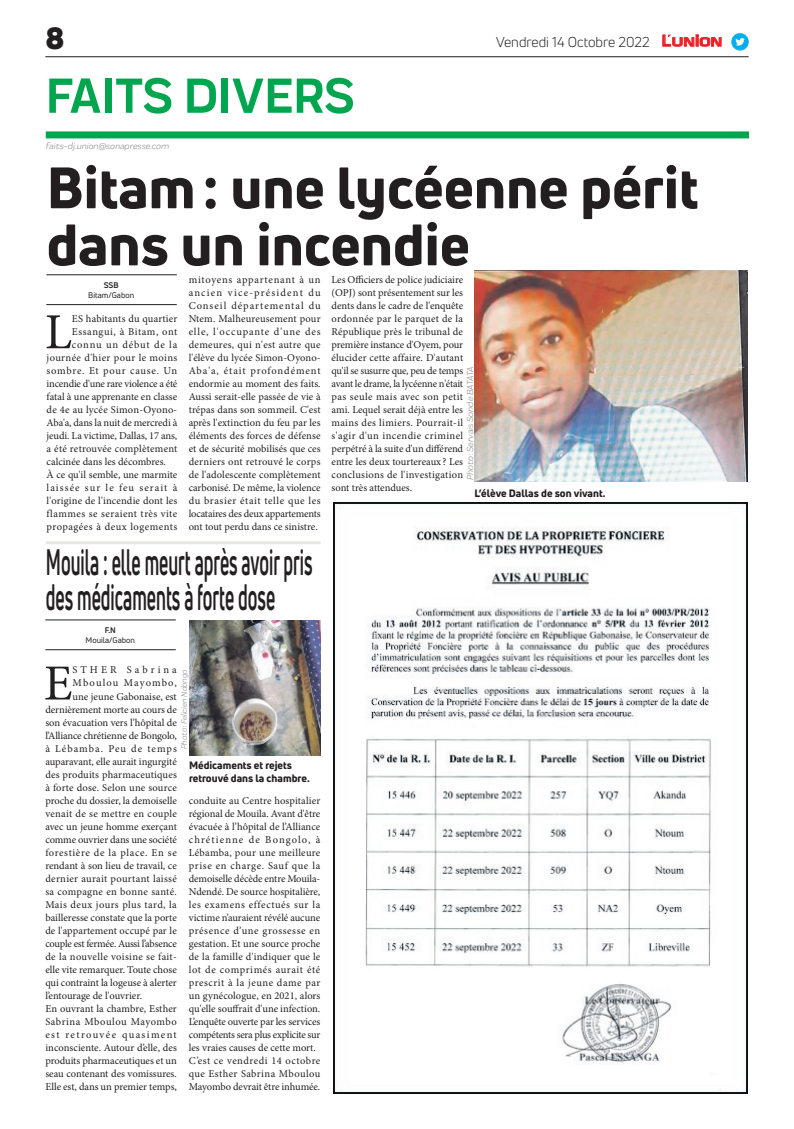
<style>
.page{position:relative;width:794px;height:1129px;background:#fff}
.page>*{position:absolute;margin:0;border:0;box-sizing:border-box;transform-origin:0 0}
.t1{font:800 57px/57px "Uni Neue";color:#231f20}
.t2{font:700 51px "Praktika";color:#00a54f}
.t3{font:50.5px "Minion Pro";color:#231f20}
.t4{font:700 36px/35px "Uni Neue";color:#231f20;scale:.49 1}
.t5{font:900 30px "Uni Neue";color:#231f20}
.t6{font:14px "Uni Neue";color:#231f20}
.t7{font:10.5px/13px "Minion Pro";letter-spacing:.005em;color:#231f20;text-align:justify}
.t8{font:800 10.5px/12.6px "Uni Neue";color:#231f20}
.t9{font:10.5px "Minion Pro";letter-spacing:.045em;color:#231f20}
.t10{font:10.5px "Minion Pro";letter-spacing:-.02em;color:#231f20}
.t11{font:10.5px "Minion Pro";letter-spacing:-.015em;color:#231f20}
.t12{font:10.5px "Minion Pro";letter-spacing:.1em;color:#231f20}
.t13{font:10.5px "Minion Pro";letter-spacing:.03em;color:#231f20}
.t14{font:10.5px "Minion Pro";letter-spacing:.04em;color:#231f20}
.t15{font:10.5px "Minion Pro";letter-spacing:.025em;color:#231f20}
.t16{font:10.5px "Minion Pro";letter-spacing:.06em;color:#231f20}
.t17{font:10.5px "Minion Pro";letter-spacing:.035em;color:#231f20}
.t18{font:10.5px "Minion Pro";letter-spacing:.125em;color:#231f20}
.t19{font:10.5px "Minion Pro";letter-spacing:.075em;color:#231f20}
.t20{font:10.5px "Minion Pro";letter-spacing:.285em;color:#231f20}
.t21{font:italic 9px "Praktika";color:#818386}
.t22{font:8px "Uni Neue";color:#231f20}
.t23{font:italic 8px "Praktika";color:#818386}
.t24{font:700 8px "Uni Neue";color:#231f20}
.s1{font-family:"Eurostile";font-weight:600;font-size:14.9px;color:#ee1d23}
.s2{font-family:"Eurostile";font-weight:600;font-size:11.4px;color:#ee1d23}
</style>
<div class="page">
<hr style="left:45px;top:56px;width:703px;height:1px;background:#231f20">
<svg style="left:662px;top:34px;width:60px;height:13px"></svg>
<div style="left:731px;top:33px;width:17px;height:18px;background:#00aeef;border-radius:50%"></div>
<svg style="left:735px;top:38px;width:10px;height:8px"></svg>
<div style="left:46px;top:131px;width:703px;height:7px;background:#00a54f"></div>
<img style="left:333px;top:503px;width:414px;height:589px">
<hr style="left:45px;top:649px;width:131px;height:1px;background:#231f20">
<hr style="left:45px;top:619px;width:131px;height:1px;background:#231f20">
<img style="left:189px;top:620px;width:131px;height:135px">
<hr style="left:46px;top:541px;width:275px;height:3px;background:#e7e8e2">
<hr style="left:46px;top:304px;width:131px;height:1px;background:#231f20">
<hr style="left:46px;top:274px;width:131px;height:1px;background:#231f20">
<img style="left:474px;top:271px;width:274px;height:210px">
<h3 class="t5" style="left:45px;top:17px;width:21px">8</h3>
<h3 class="t6" style="left:496px;top:33px;width:227px">Vendredi 14 Octobre 2022 <span class="s1">L</span><span class="s2">UNION</span></h3>
<h2 class="t2" style="left:46px;top:55px;width:310px">FAITS DIVERS</h2>
<p class="t21" style="left:46px;top:140px;width:125px">faits-dj.union@sonapresse.com</p>
<h1 class="t1" style="left:47px;top:158px;width:653px">Bitam: une lycéenne périt dans un incendie</h1>
<p class="t24" style="left:104px;top:280px;width:16px">SSB</p>
<p class="t22" style="left:88px;top:290px;width:47px">Bitam/Gabon</p>
<p class="t7" style="left:189px;top:273px;width:133px">mitoyens appartenant à un ancien vice-président du Conseil départemental du Ntem. Malheureusement pour elle, l'occupante d'une des demeures, qui n'est autre que l'élève du lycée Simon-Oyono-Aba'a, était profondément endormie au moment des faits.<br>Aussi serait-elle passée de vie à trépas dans son sommeil. C'est après l'extinction du feu par les éléments des forces de défense et de sécurité mobilisés que ces derniers ont retrouvé le corps de l'adolescente complètement carbonisé. De même, la violence du brasier était telle que les locataires des deux appartements ont tout perdu dans ce sinistre.</p>
<p class="t7" style="left:331px;top:273px;width:133px">Les Officiers de police judiciaire (OPJ) sont présentement sur les dents dans le cadre de l'enquête ordonnée par le parquet de la République près le tribunal de première instance d'Oyem, pour élucider cette affaire. D'autant qu'il se susurre que, peu de temps avant le drame, la lycéenne n'était pas seule mais avec son petit ami. Lequel serait déjà entre les mains des limiers. Pourrait-il s'agir d'un incendie criminel perpétré à la suite d'un différend entre les deux tourtereaux ? Les conclusions de l'investigation sont très attendues.</p>
<h3 class="t3" style="left:45px;top:298px;width:29px">L</h3>
<p class="t7" style="left:72px;top:312px;width:107px">ES habitants du quartier</p>
<p class="t9" style="left:72px;top:325px;width:107px">Essangui, à Bitam, ont</p>
<p class="t19" style="left:72px;top:338px;width:107px">connu un début de la</p>
<p class="t17" style="left:47px;top:351px;width:132px">journée d'hier pour le moins</p>
<p class="t16" style="left:47px;top:364px;width:132px">sombre. Et pour cause. Un</p>
<p class="t10" style="left:47px;top:377px;width:132px">incendie d'une rare violence a été</p>
<p class="t7" style="left:47px;top:390px;width:132px">fatal à une apprenante en classe</p>
<p class="t7" style="left:47px;top:403px;width:132px">de 4e au lycée Simon-Oyono-</p>
<p class="t11" style="left:47px;top:416px;width:132px">Aba'a, dans la nuit de mercredi à</p>
<p class="t7" style="left:47px;top:429px;width:132px">jeudi. La victime, Dallas, 17 ans,</p>
<p class="t7" style="left:47px;top:442px;width:132px">a été retrouvée complètement</p>
<p class="t7" style="left:47px;top:455px;width:121px">calcinée dans les décombres.</p>
<p class="t7" style="left:47px;top:468px;width:132px">À ce qu'il semble, une marmite</p>
<p class="t12" style="left:47px;top:481px;width:132px">laissée sur le feu serait à</p>
<p class="t7" style="left:47px;top:494px;width:132px">l'origine de l'incendie dont les</p>
<p class="t14" style="left:47px;top:507px;width:132px">flammes se seraient très vite</p>
<p class="t9" style="left:47px;top:520px;width:132px">propagées à deux logements</p>
<p class="t21" style="left:464px;top:480px;width:115px;rotate:-90deg">Photo : Servais Sonde BATATA</p>
<p class="t8" style="left:474px;top:486px;width:132px">L’élève Dallas de son vivant.</p>
<h3 class="t4" style="left:46px;top:544px;width:546px">Mouila : elle meurt après avoir pris des médicaments à forte dose</h3>
<p class="t24" style="left:105px;top:625px;width:13px">F.N</p>
<p class="t22" style="left:86px;top:635px;width:51px">Mouila/Gabon</p>
<h3 class="t3" style="left:44px;top:649px;width:30px">E</h3>
<p class="t20" style="left:73px;top:663px;width:106px">STHER Sabrina</p>
<p class="t23" style="left:178px;top:749px;width:81px;rotate:-90deg">Photo : Felicien Ndongo</p>
<p class="t12" style="left:73px;top:676px;width:106px">Mboulou Mayombo,</p>
<p class="t7" style="left:73px;top:689px;width:106px">une jeune Gabonaise, est</p>
<p class="t7" style="left:45px;top:702px;width:133px">dernièrement morte au cours de</p>
<p class="t7" style="left:45px;top:715px;width:133px">son évacuation vers l’hôpital de</p>
<p class="t11" style="left:45px;top:728px;width:133px">l’Alliance chrétienne de Bongolo,</p>
<p class="t12" style="left:45px;top:741px;width:133px">à Lébamba. Peu de temps</p>
<p class="t7" style="left:45px;top:754px;width:133px">auparavant, elle aurait ingurgité</p>
<p class="t7" style="left:45px;top:767px;width:133px">des produits pharmaceutiques</p>
<p class="t7" style="left:45px;top:780px;width:133px">à forte dose. Selon une source</p>
<p class="t7" style="left:45px;top:793px;width:133px">proche du dossier, la demoiselle</p>
<p class="t15" style="left:45px;top:806px;width:133px">venait de se mettre en couple</p>
<p class="t7" style="left:45px;top:819px;width:133px">avec un jeune homme exerçant</p>
<p class="t7" style="left:45px;top:832px;width:133px">comme ouvrier dans une société</p>
<p class="t16" style="left:45px;top:845px;width:133px">forestière de la place. En se</p>
<p class="t7" style="left:45px;top:858px;width:133px">rendant à son lieu de travail, ce</p>
<p class="t13" style="left:45px;top:871px;width:133px">dernier aurait pourtant laissé</p>
<p class="t15" style="left:45px;top:884px;width:133px">sa compagne en bonne santé.</p>
<p class="t14" style="left:45px;top:897px;width:133px">Mais deux jours plus tard, la</p>
<p class="t7" style="left:45px;top:910px;width:133px">bailleresse constate que la porte</p>
<p class="t7" style="left:45px;top:923px;width:133px">de l'appartement occupé par le</p>
<p class="t10" style="left:45px;top:936px;width:133px">couple est fermée. Aussi l’absence</p>
<p class="t13" style="left:45px;top:949px;width:133px">de la nouvelle voisine se fait-</p>
<p class="t7" style="left:45px;top:962px;width:133px">elle vite remarquer. Toute chose</p>
<p class="t7" style="left:45px;top:975px;width:133px">qui contraint la logeuse à alerter</p>
<p class="t7" style="left:45px;top:988px;width:98px">l’entourage de l'ouvrier.</p>
<p class="t7" style="left:45px;top:1001px;width:133px">En ouvrant la chambre, Esther</p>
<p class="t9" style="left:45px;top:1014px;width:133px">Sabrina Mboulou Mayombo</p>
<p class="t18" style="left:45px;top:1027px;width:133px">est retrouvée quasiment</p>
<p class="t7" style="left:45px;top:1040px;width:133px">inconsciente. Autour d’elle, des</p>
<p class="t7" style="left:45px;top:1053px;width:133px">produits pharmaceutiques et un</p>
<p class="t7" style="left:45px;top:1066px;width:133px">seau contenant des vomissures.</p>
<p class="t7" style="left:45px;top:1079px;width:133px">Elle est, dans un premier temps,</p>
<p class="t8" style="left:189px;top:759px;width:122px">Médicaments et rejets retrouvé dans la chambre.</p>
<p class="t7" style="left:189px;top:793px;width:133px;text-align:left">conduite au Centre hospitalier régional de Mouila. Avant d'être évacuée à l’hôpital de l’Alliance chrétienne de Bongolo, à<br>Lébamba, pour une meilleure prise en charge. Sauf que la demoiselle décède entre Mouila-<br>Ndendé. De source hospitalière, les examens effectués sur la victime n’auraient révélé aucune présence d’une grossesse en gestation. Et une source proche de la famille d'indiquer que le lot de comprimés aurait été prescrit à la jeune dame par un gynécologue, en 2021, alors qu'elle souffrait d'une infection.<br>L’enquête ouverte par les services compétents sera plus explicite sur les vraies causes de cette mort.<br>C’est ce vendredi 14 octobre que Esther Sabrina Mboulou<br>Mayombo devrait être inhumée.</p>
</div>
